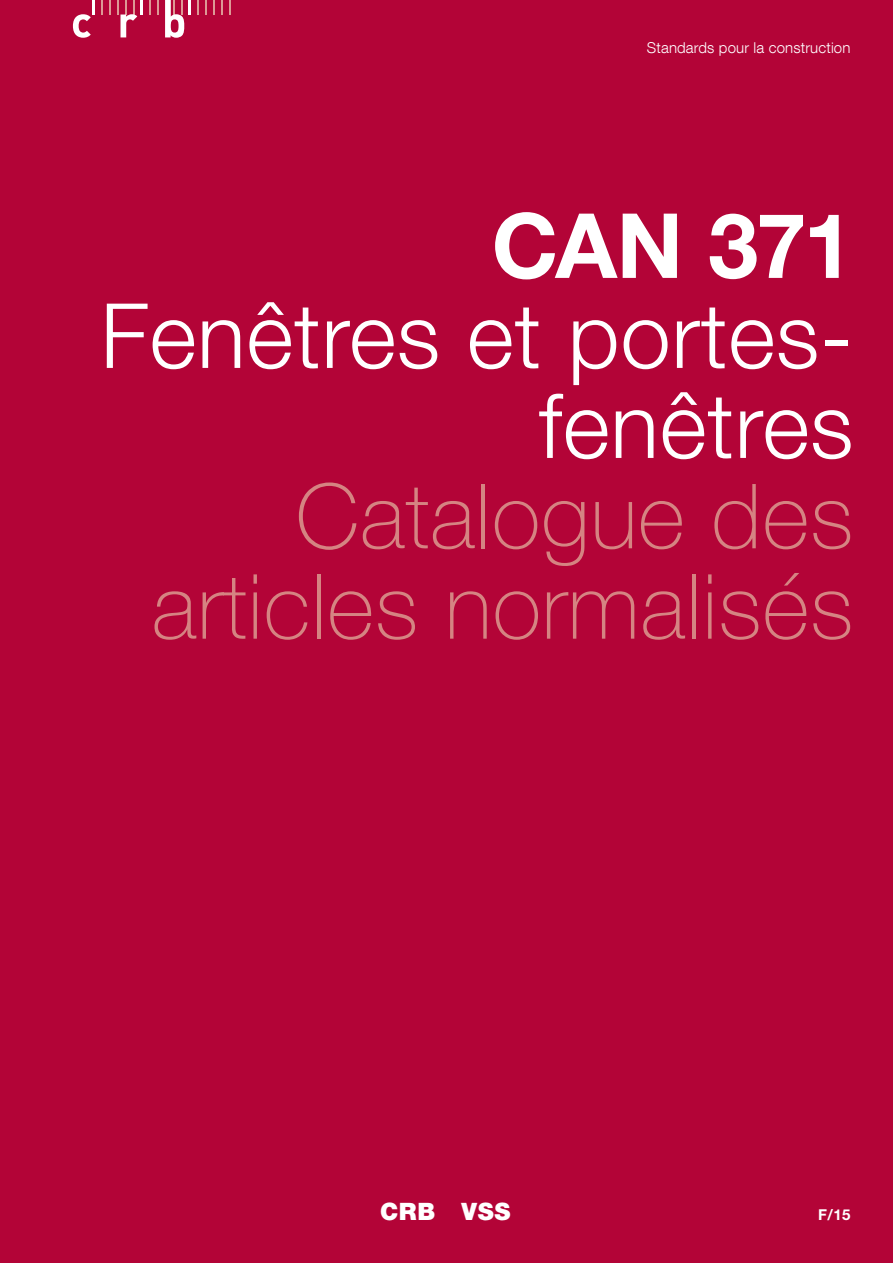
<style>
.page{position:relative;width:893px;height:1263px;background:#b30437}
.page>*{position:absolute;margin:0;border:0;box-sizing:border-box;transform-origin:0 0}
.t1{font:100 90px/90.3px "Helvetica Neue LT Com";letter-spacing:.01em;color:#d58482;text-align:right}
.t2{font:300 90px/90px "Helvetica Neue LT Com";letter-spacing:.01em;color:#fff;text-align:right}
.t3{font:700 90px "Helvetica Neue LT Com";letter-spacing:-.025em;color:#fff}
.t4{font:900 24px "Helvetica Neue";letter-spacing:.025em;color:#fff}
.t5{font:300 15px "Helvetica Neue LT Com";letter-spacing:.01em;color:#fff}
.t6{font:700 15px "Helvetica Neue";color:#fff}
</style>
<div class="page">
<hr style="left:92px;top:0;width:3px;height:15px;background:#fff">
<svg style="left:101px;top:0;width:1px;height:15px"></svg>
<svg style="left:109px;top:0;width:1px;height:15px"></svg>
<svg style="left:149px;top:0;width:1px;height:15px"></svg>
<svg style="left:157px;top:0;width:1px;height:15px"></svg>
<svg style="left:197px;top:0;width:1px;height:15px"></svg>
<svg style="left:205px;top:0;width:1px;height:15px"></svg>
<svg style="left:213px;top:0;width:1px;height:15px"></svg>
<svg style="left:221px;top:0;width:1px;height:15px"></svg>
<svg style="left:229px;top:0;width:1px;height:15px"></svg>
<svg style="left:73px;top:14px;width:18px;height:24px"></svg>
<svg style="left:117px;top:0;width:26px;height:37px"></svg>
<svg style="left:165px;top:0;width:26px;height:38px"></svg>
<p class="t5" style="left:647px;top:39px;width:205px">Standards pour la construction</p>
<p class="t3" style="left:492px;top:189px;width:363px">CAN 371</p>
<p class="t2" style="left:100px;top:289px;width:755px">Fenêtres et portes&shy;fenêtres</p>
<p class="t1" style="left:152px;top:470px;width:703px">Catalogue des articles normalisés</p>
<p class="t4" style="left:380px;top:1197px;width:132px">CRB VSS</p>
<p class="t6" style="left:818px;top:1206px;width:34px">F/15</p>
</div>
